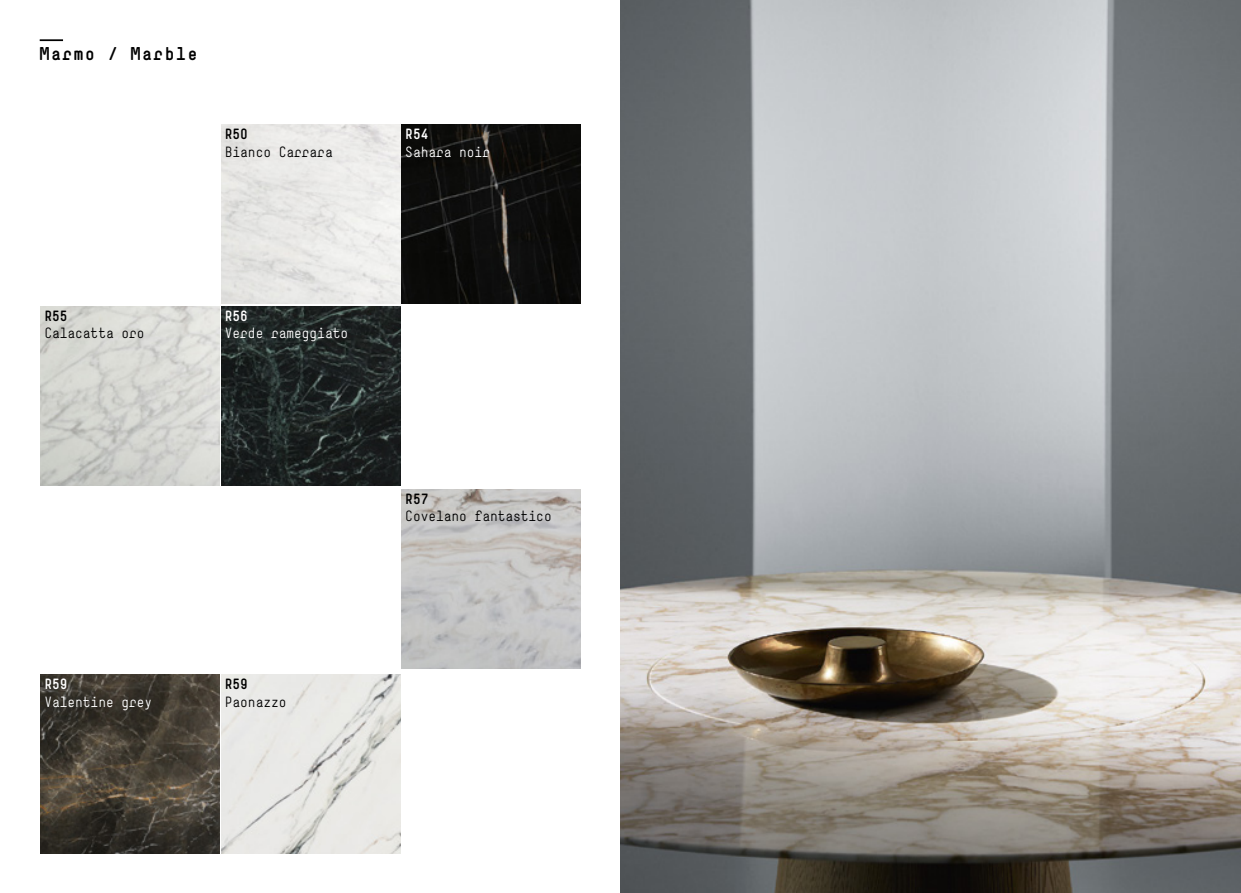
<style>
.page{position:relative;width:1241px;height:893px;background:#fff}
.page>*{position:absolute;margin:0;border:0;box-sizing:border-box;transform-origin:0 0}
.t1{font:700 17.5px "Simple";letter-spacing:.1em;color:#000}
.t2{font:14px "Simple";color:#000}
.t3{font:14px "Simple";color:#fff}
.t4{font:700 14px "Simple";color:#000}
.t5{font:700 14px "Simple";color:#fff}
</style>
<div class="page">
<img style="left:221px;top:124px;width:359px;height:179px">
<hr style="left:40px;top:39px;width:23px;height:2px;background:#000">
<img style="left:41px;top:307px;width:359px;height:179px">
<img style="left:401px;top:490px;width:179px;height:179px">
<img style="left:41px;top:674px;width:359px;height:179px">
<img style="left:620px;top:0;width:620px;height:893px">
<p class="t1" style="left:40px;top:43px;width:159px">Marmo / Marble</p>
<p class="t4" style="left:225px;top:125px;width:25px">R50</p>
<p class="t2" style="left:225px;top:143px;width:109px">Bianco Carrara</p>
<p class="t5" style="left:405px;top:125px;width:25px">R54</p>
<p class="t3" style="left:405px;top:143px;width:86px">Sahara noir</p>
<p class="t4" style="left:44px;top:307px;width:25px">R55</p>
<p class="t2" style="left:44px;top:325px;width:102px">Calacatta oro</p>
<p class="t5" style="left:225px;top:307px;width:25px">R56</p>
<p class="t3" style="left:225px;top:325px;width:125px">Verde rameggiato</p>
<p class="t4" style="left:405px;top:490px;width:25px">R57</p>
<p class="t2" style="left:405px;top:508px;width:148px">Covelano fantastico</p>
<p class="t5" style="left:44px;top:675px;width:25px">R59</p>
<p class="t3" style="left:44px;top:693px;width:109px">Valentine grey</p>
<p class="t4" style="left:225px;top:675px;width:25px">R59</p>
<p class="t2" style="left:225px;top:693px;width:63px">Paonazzo</p>
</div>
